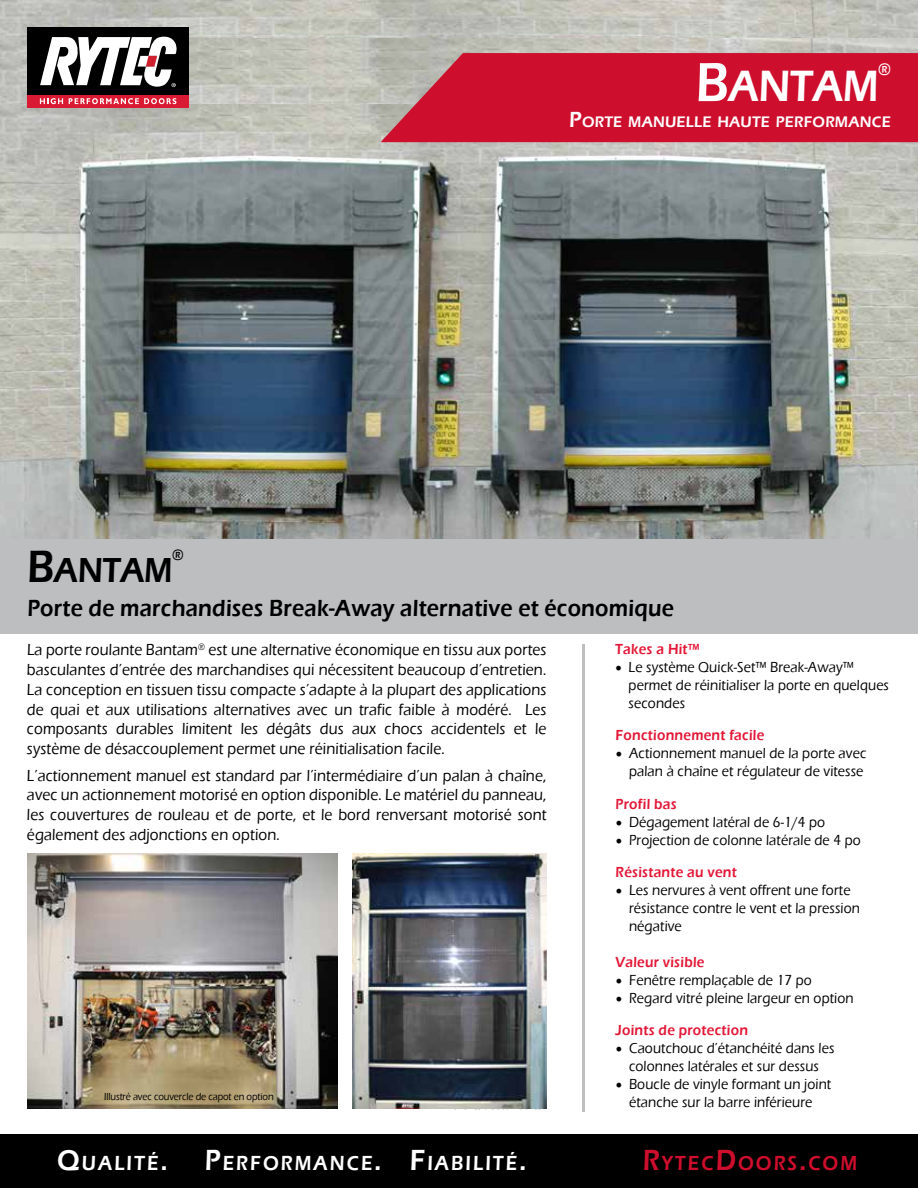
<style>
.page{position:relative;width:918px;height:1188px;background:#fff}
.page>*{position:absolute;margin:0;border:0;box-sizing:border-box;transform-origin:0 0}
.t1{font:600 45.15px "Eras ITC";letter-spacing:-.015em;color:#fff;scale:.9 1}
.t2{font:600 35.7px "Eras ITC";letter-spacing:-.015em;color:#000;scale:.9 1}
.t3{font:600 24px "Eras ITC";letter-spacing:.01em;color:#000;scale:.9 1}
.t4{font:600 21px "Eras ITC";letter-spacing:.105em;color:#fff;scale:.9 1}
.t5{font:600 21px "Eras ITC";letter-spacing:.105em;color:#ce0e2d;scale:.9 1}
.t6{font:600 17.55px "Eras ITC";color:#fff;scale:.9 1}
.t7{font:500 16.5px/19.8px "Eras ITC";letter-spacing:.01em;color:#000;text-align:justify;scale:.9 1}
.t8{font:600 15.75px "Eras ITC";letter-spacing:.015em;color:#fff;scale:.95 1}
.t9{font:600 15.75px "Eras ITC";color:#000;scale:.9 1}
.t10{font:500 15px/18px "Eras ITC";letter-spacing:.01em;color:#000;scale:.9 1}
.t11{font:600 15px "Eras ITC";letter-spacing:.02em;color:#e31837;scale:.9 1}
.t12{font:500 10.5px "Eras ITC";letter-spacing:-.01em;color:#000;scale:.9 1}
.s1{font-size:57px}
.s2{font-size:46.5px}
.s3{font-size:22.5px}
.s4{font-family:"Minion Pro";font-weight:400;font-size:18px}
.s5{font-weight:600;color:#e31837}
.s6{font-size:30px}
</style>
<div class="page">
<img style="left:0;top:0;width:918px;height:39px">
<img style="left:0;top:39px;width:918px;height:19px">
<img style="left:0;top:58px;width:381px;height:46px">
<img style="left:0;top:104px;width:918px;height:435px">
<svg style="left:381px;top:53px;width:537px;height:89px;background:#cc1a36"></svg>
<div style="left:0;top:539px;width:918px;height:95px;background:#bcbec0"></div>
<div style="left:0;top:1134px;width:918px;height:54px;background:#000"></div>
<hr style="left:582px;top:644px;width:3px;height:468px;background:#bcbec0">
<img style="left:27px;top:853px;width:311px;height:256px">
<img style="left:353px;top:853px;width:193px;height:256px">
<div style="left:27px;top:95px;width:162px;height:13px;background:#da1a32"></div>
<div style="left:27px;top:27px;width:162px;height:68px;background:#000"></div>
<svg style="left:40px;top:98px;width:23px;height:6px"></svg>
<svg style="left:69px;top:98px;width:107px;height:6px"></svg>
<svg style="left:40px;top:36px;width:137px;height:52px"></svg>
<h1 class="t1" style="left:696px;top:61px;width:205px"><span class="s1">B</span>ANTAM</h1>
<p class="t6" style="left:878px;top:59px;width:16px">®</p>
<h2 class="t2" style="left:27px;top:550px;width:163px"><span class="s2">B</span>ANTAM</h2>
<p class="t9" style="left:172px;top:545px;width:14px">®</p>
<p class="t8" style="left:569px;top:113px;width:340px"><span class="s3">P</span>ORTE MANUELLE HAUTE PERFORMANCE</p>
<h3 class="t3" style="left:27px;top:595px;width:720px">Porte de marchandises Break-Away alternative et économique</h3>
<p class="t7" style="left:27px;top:640px;width:579px">La porte roulante Bantam<sup>®</sup> est une alternative économique en tissu aux portes basculantes d’entrée des marchandises qui nécessitent beaucoup d’entretien.<br>La conception en tissuen tissu compacte s’adapte à la plupart des applications de quai et aux utilisations alternatives avec un trafic faible à modéré. Les composants durables limitent les dégâts dus aux chocs accidentels et le système de désaccouplement permet une réinitialisation facile.</p>
<p class="t7" style="left:27px;top:765px;width:579px">L’actionnement manuel est standard par l’intermédiaire d’un palan à chaîne, avec un actionnement motorisé en option disponible. Le matériel du panneau, les couvertures de rouleau et de porte, et le bord renversant motorisé sont également des adjonctions en option.</p>
<p class="t12" style="left:104px;top:1090px;width:190px">Illustré avec couvercle de capot en option</p>
<p class="t11" style="left:615px;top:641px;width:95px">Takes a Hit™</p>
<p class="t10" style="left:629px;top:659px;width:291px;text-indent:-14px"><span class="s4">•</span> Le système Quick-Set™ Break-Away™ permet de réinitialiser la porte en quelques secondes</p>
<p class="t11" style="left:616px;top:727px;width:167px">Fonctionnement facile</p>
<p class="t10" style="left:616px;top:744px;width:280px;text-align:right"><span class="s4">•</span> Actionnement manuel de la porte avec palan à chaîne et régulateur de vitesse</p>
<p class="t11" style="left:616px;top:796px;width:69px">Profil bas</p>
<p class="t10" style="left:616px;top:814px;width:234px"><span class="s4">•</span> Dégagement latéral de 6-1/4 po</p>
<p class="t10" style="left:616px;top:832px;width:274px"><span class="s4">•</span> Projection de colonne latérale de 4 po</p>
<p class="t11" style="left:616px;top:864px;width:136px">Résistante au vent</p>
<p class="t10" style="left:629px;top:882px;width:258px;text-indent:-14px"><span class="s4">•</span> Les nervures à vent offrent une forte résistance contre le vent et la pression négative</p>
<p class="t11" style="left:616px;top:954px;width:100px">Valeur visible</p>
<p class="t10" style="left:616px;top:972px;width:220px"><span class="s4">•</span> Fenêtre remplaçable de 17 po</p>
<p class="t10" style="left:616px;top:983px;width:266px;line-height:31.7px"><span class="s4">•</span> Regard vitré pleine largeur en option<br><span class="s5">Joints de protection</span></p>
<p class="t10" style="left:616px;top:1039px;width:245px;text-align:center"><span class="s4">•</span> Caoutchouc d’étanchéité dans les colonnes latérales et sur dessus</p>
<p class="t10" style="left:616px;top:1075px;width:241px;text-align:center"><span class="s4">•</span> Boucle de vinyle formant un joint étanche sur la barre inférieure</p>
<p class="t4" style="left:57px;top:1151px;width:523px"><span class="s6">Q</span>UALITÉ<span class="s6">. P</span>ERFORMANCE<span class="s6">. F</span>IABILITÉ<span class="s6">.</span></p>
<p class="t5" style="left:643px;top:1151px;width:240px"><span class="s6">R</span>YTEC<span class="s6">D</span>OORS<span class="s6">.</span>COM</p>
</div>
